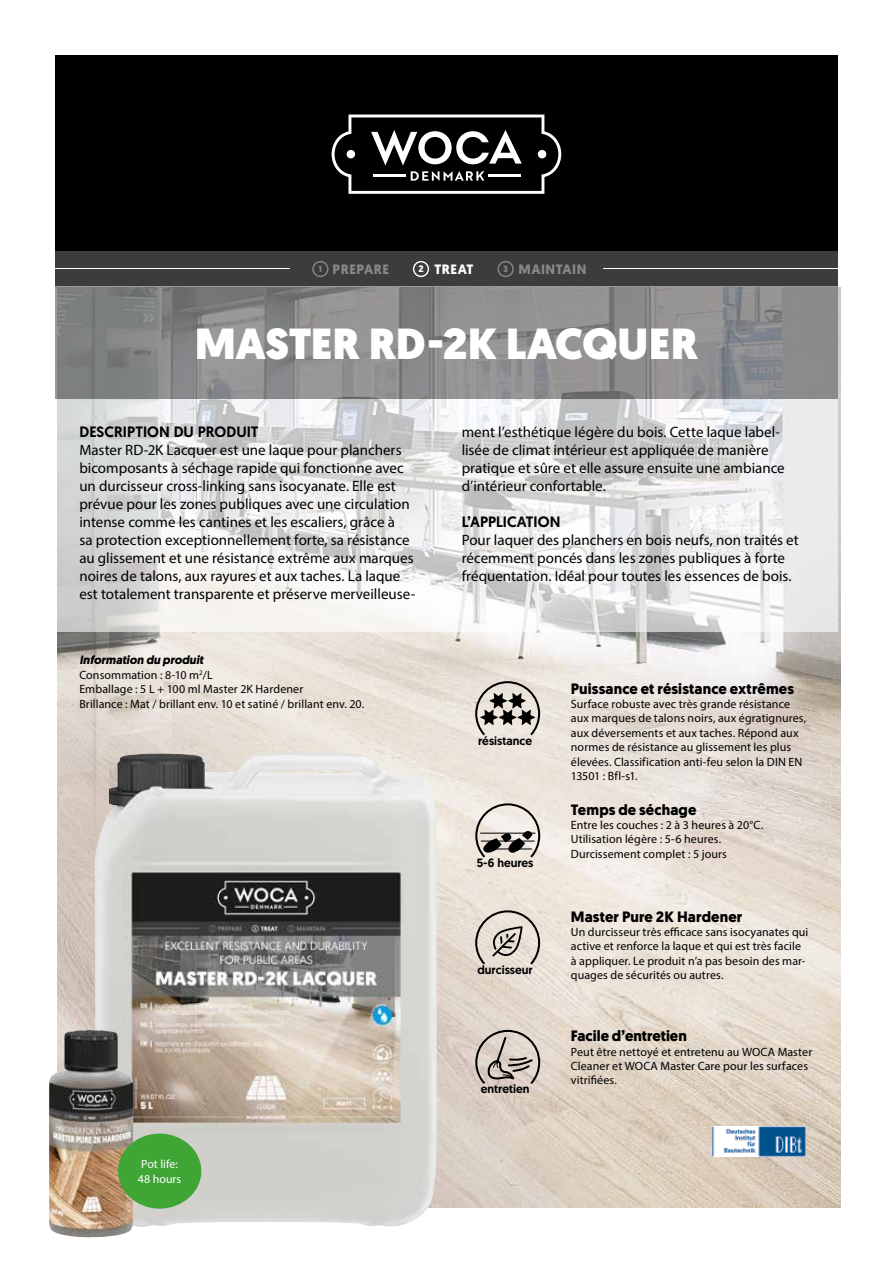
<style>
.page{position:relative;width:893px;height:1263px;background:#fff}
.page>*{position:absolute;margin:0;border:0;box-sizing:border-box;transform-origin:0 0}
.t1{font:900 43.5px "Geomanist";letter-spacing:-.005em;color:#fff}
.t2{font:15px/18px "Myriad Pro";color:#000}
.t3{font:700 15px "Geomanist";letter-spacing:.005em;color:#000}
.t4{font:500 15px "Geomanist";letter-spacing:.005em;color:#000}
.t5{font:700 13.5px "Geomanist";letter-spacing:.04em;color:#878787}
.t6{font:700 13.5px "Geomanist";letter-spacing:.04em;color:#fff}
.t7{font:12px/14.4px "Myriad Pro";letter-spacing:.005em;color:#000}
.t8{font:500 12px "Geomanist";color:#000}
.t9{font:italic 700 12px "Geomanist";color:#000}
.t10{font:12px/14.4px "Myriad Pro";color:#fff}
.s1{font-size:8.85px}
.s2{font-size:9.45px}
</style>
<div class="page">
<img style="left:58px;top:287px;width:782px;height:921px">
<div style="left:55px;top:55px;width:783px;height:197px;background:#000"></div>
<svg style="left:332px;top:115px;width:229px;height:79px"></svg>
<img style="left:712px;top:1126px;width:93px;height:30px">
<svg style="left:55px;top:286px;width:783px;height:113px"></svg>
<svg style="left:475px;top:910px;width:65px;height:54px"></svg>
<svg style="left:475px;top:803px;width:65px;height:54px"></svg>
<img style="left:94px;top:753px;width:343px;height:474px">
<img style="left:49px;top:1030px;width:84px;height:207px">
<svg style="left:475px;top:681px;width:65px;height:54px"></svg>
<svg style="left:57px;top:399px;width:781px;height:232px"></svg>
<svg style="left:475px;top:1030px;width:65px;height:54px"></svg>
<div style="left:118px;top:1133px;width:83px;height:75px;background:#3fa535;border-radius:50%"></div>
<div style="left:55px;top:252px;width:783px;height:34px;background:#3c3c3b"></div>
<hr style="left:55px;top:268px;width:235px;height:1px;background:#fff">
<hr style="left:603px;top:268px;width:235px;height:1px;background:#fff">
<div style="left:312px;top:261px;width:16px;height:16px;border:1px solid #878787;border-radius:50%"></div>
<div style="left:413px;top:261px;width:16px;height:16px;border:1px solid #fff;border-radius:50%"></div>
<div style="left:498px;top:261px;width:16px;height:16px;border:1px solid #878787;border-radius:50%"></div>
<p class="t5" style="left:319px;top:260px;width:72px"><span class="s1">1</span> PREPARE</p>
<p class="t6" style="left:418px;top:260px;width:57px"><span class="s2">2</span> TREAT</p>
<p class="t5" style="left:503px;top:260px;width:85px"><span class="s1">3</span> MAINTAIN</p>
<h1 class="t1" style="left:195px;top:314px;width:505px">MASTER RD-2K LACQUER</h1>
<p class="t4" style="left:79px;top:422px;width:181px">DESCRIPTION DU PRODUIT</p>
<p class="t2" style="left:79px;top:441px;width:337px">Master RD-2K Lacquer est une laque pour planchers bicomposants à séchage rapide qui fonctionne avec un durcisseur cross-linking sans isocyanate. Elle est prévue pour les zones publiques avec une circulation intense comme les cantines et les escaliers, grâce à<br>sa protection exceptionnellement forte, sa résistance au glissement et une résistance extrême aux marques noires de talons, aux rayures et aux taches. La laque est totalement transparente et préserve merveilleuse-</p>
<p class="t9" style="left:79px;top:652px;width:126px">Information du produit</p>
<p class="t7" style="left:79px;top:667px;width:286px">Consommation : 8-10 m<sup>2</sup>/L<br>Emballage : 5 L + 100 ml Master 2K Hardener<br>Brillance : Mat / brillant env. 10 et satiné / brillant env. 20.</p>
<p class="t10" style="left:138px;top:1157px;width:45px">Pot life:<br>48 hours</p>
<p class="t2" style="left:462px;top:423px;width:325px">ment l’esthétique légère du bois. Cette laque label&shy;lisée de climat intérieur est appliquée de manière pratique et sûre et elle assure ensuite une ambiance d’intérieur confortable.</p>
<p class="t4" style="left:462px;top:512px;width:100px">L’APPLICATION</p>
<p class="t2" style="left:462px;top:531px;width:339px">Pour laquer des planchers en bois neufs, non traités et récemment poncés dans les zones publiques à forte fréquentation. Idéal pour toutes les essences de bois.</p>
<p class="t8" style="left:478px;top:732px;width:56px">résistance</p>
<p class="t8" style="left:477px;top:855px;width:58px">5-6 heures</p>
<p class="t8" style="left:477px;top:962px;width:57px">durcisseur</p>
<p class="t8" style="left:481px;top:1081px;width:50px">entretien</p>
<p class="t3" style="left:571px;top:678px;width:225px">Puissance et résistance extrêmes</p>
<p class="t7" style="left:571px;top:697px;width:237px">Surface robuste avec très grande résistance aux marques de talons noirs, aux égratignures, aux déversements et aux taches. Répond aux normes de résistance au glissement les plus élevées. Classification anti-feu selon la DIN EN 13501 : Bfl-s1.</p>
<p class="t3" style="left:571px;top:799px;width:127px">Temps de séchage</p>
<p class="t7" style="left:571px;top:818px;width:194px">Entre les couches : 2 à 3 heures à 20°C.<br>Utilisation légère : 5-6 heures.<br>Durcissement complet : 5 jours</p>
<p class="t3" style="left:571px;top:906px;width:173px">Master Pure 2K Hardener</p>
<p class="t7" style="left:571px;top:924px;width:239px">Un durcisseur très efficace sans isocyanates qui active et renforce la laque et qui est très facile à appliquer. Le produit n’a pas besoin des mar&shy;quages de sécurités ou autres.</p>
<p class="t3" style="left:571px;top:1026px;width:117px">Facile d’entretien</p>
<p class="t7" style="left:571px;top:1044px;width:243px">Peut être nettoyé et entretenu au WOCA Master<br>Cleaner et WOCA Master Care pour les surfaces vitrifiées.</p>
</div>
